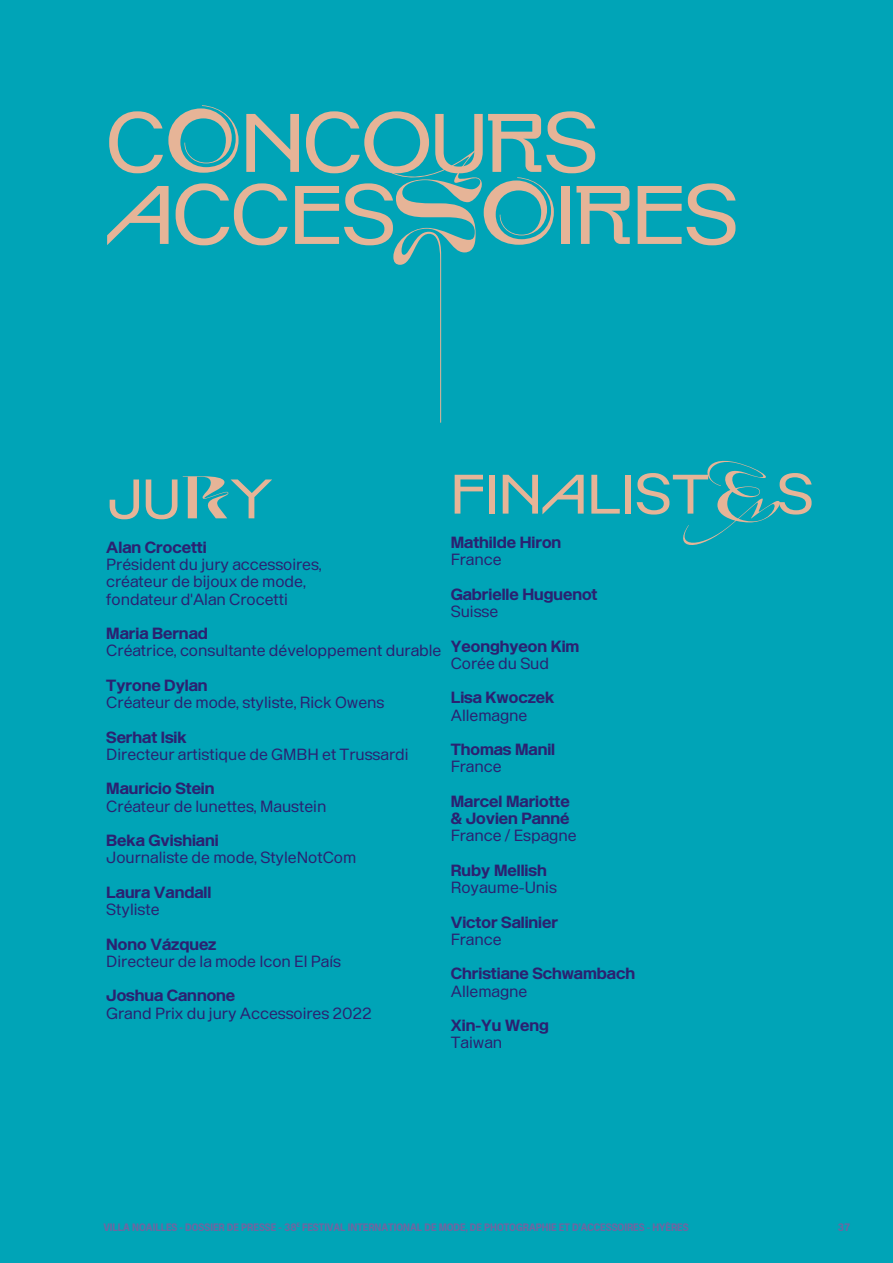
<style>
.page{position:relative;width:893px;height:1263px;background:#00a4b7}
.page>*{position:absolute;margin:0;border:0;box-sizing:border-box;transform-origin:0 0}
.t1{font:82.8px/72px "Bramb ALT";letter-spacing:-.02em;color:#e6b497}
.t2{font:55.5px "Bramb ALT";color:#e6b497}
.t3{font:15.75px/17.2px "Enduro";color:#2b2171}
.t4{font:700 15.75px/17.2px "Enduro";color:#2b2171}
.t5{font:700 10.5px "Enduro Narrow";color:#6e66a1}
.s1{font-family:"Black Mamba Trial Venom"}
</style>
<div class="page">
<h1 class="t1" style="left:106px;top:109px;width:634px">C<span class="s1">O</span>NCOURS<br>ACCES<span class="s1">SO</span>IRES</h1>
<h2 class="t2" style="left:106px;top:470px;width:168px">JU<span class="s1">R</span>Y</h2>
<p class="t4" style="left:106px;top:539px;width:102px">Alan Crocetti</p>
<p class="t3" style="left:106px;top:556px;width:217px">Président du jury accessoires, créateur de bijoux de mode, fondateur d'Alan Crocetti</p>
<p class="t4" style="left:106px;top:626px;width:103px">Maria Bernad</p>
<p class="t3" style="left:106px;top:642px;width:337px">Créatrice, consultante développement durable</p>
<p class="t4" style="left:106px;top:677px;width:103px">Tyrone Dylan</p>
<p class="t3" style="left:106px;top:694px;width:280px">Créateur de mode, styliste, Rick Owens</p>
<p class="t4" style="left:106px;top:729px;width:82px">Serhat Isik</p>
<p class="t3" style="left:106px;top:746px;width:304px">Directeur artistique de GMBH et Trussardi</p>
<p class="t4" style="left:106px;top:781px;width:110px">Mauricio Stein</p>
<p class="t3" style="left:106px;top:797px;width:222px">Créateur de lunettes, Maustein</p>
<p class="t4" style="left:106px;top:833px;width:114px">Beka Gvishiani</p>
<p class="t3" style="left:106px;top:849px;width:251px">Journaliste de mode, StyleNotCom</p>
<p class="t4" style="left:106px;top:884px;width:107px">Laura Vandall</p>
<p class="t3" style="left:106px;top:901px;width:55px">Styliste</p>
<p class="t4" style="left:106px;top:936px;width:112px">Nono Vázquez</p>
<p class="t3" style="left:106px;top:953px;width:236px">Directeur de la mode Icon El País</p>
<p class="t4" style="left:106px;top:988px;width:130px">Joshua Cannone</p>
<p class="t3" style="left:106px;top:1004px;width:267px">Grand Prix du jury Accessoires 2022</p>
<h2 class="t2" style="left:451px;top:465px;width:377px">FINALIST<span class="s1">E</span>S</h2>
<p class="t4" style="left:451px;top:535px;width:112px">Mathilde Hiron</p>
<p class="t3" style="left:451px;top:551px;width:52px">France</p>
<p class="t4" style="left:451px;top:586px;width:148px">Gabrielle Huguenot</p>
<p class="t3" style="left:451px;top:603px;width:49px">Suisse</p>
<p class="t4" style="left:451px;top:638px;width:130px">Yeonghyeon Kim</p>
<p class="t3" style="left:451px;top:655px;width:100px">Corée du Sud</p>
<p class="t4" style="left:451px;top:690px;width:105px">Lisa Kwoczek</p>
<p class="t3" style="left:451px;top:706px;width:78px">Allemagne</p>
<p class="t4" style="left:451px;top:742px;width:106px">Thomas Manil</p>
<p class="t3" style="left:451px;top:758px;width:52px">France</p>
<p class="t4" style="left:451px;top:793px;width:121px">Marcel Mariotte &amp; Jovien Panné</p>
<p class="t3" style="left:451px;top:827px;width:127px">France / Espagne</p>
<p class="t4" style="left:451px;top:862px;width:97px">Ruby Mellish</p>
<p class="t3" style="left:451px;top:879px;width:108px">Royaume-Unis</p>
<p class="t4" style="left:451px;top:914px;width:109px">Victor Salinier</p>
<p class="t3" style="left:451px;top:931px;width:52px">France</p>
<p class="t4" style="left:451px;top:966px;width:186px">Christiane Schwambach</p>
<p class="t3" style="left:451px;top:982px;width:78px">Allemagne</p>
<p class="t4" style="left:451px;top:1018px;width:100px">Xin-Yu Weng</p>
<p class="t3" style="left:451px;top:1034px;width:53px">Taiwan</p>
<p class="t5" style="left:103px;top:1220px;width:587px">VILLA NOAILLES - DOSSIER DE PRESSE - 38<sup>E</sup> FESTIVAL INTERNATIONAL DE MODE, DE PHOTOGRAPHIE ET D’ACCESSOIRES - HYÈRES</p>
<p class="t5" style="left:838px;top:1220px;width:14px">37</p>
</div>
